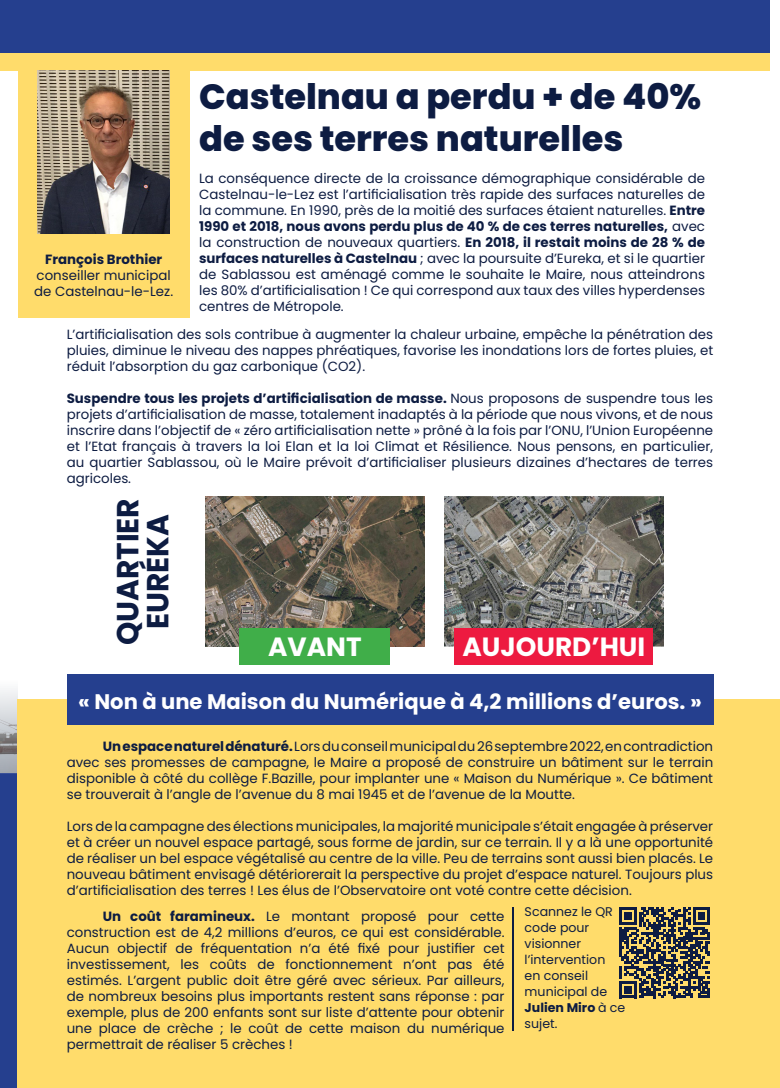
<style>
.page{position:relative;width:780px;height:1088px;background:#fff}
.page>*{position:absolute;margin:0;border:0;box-sizing:border-box;transform-origin:0 0}
.t1{font:800 35.12px/42.1px "Poppins";color:#0d1c42}
.t2{font:700 30.5px "Poppins";color:#0d1c42}
.t3{font:700 26.38px "Poppins";color:#fff}
.t4{font:700 21.12px "Poppins";color:#fff}
.t5{font:13.38px/16px "Poppins";color:#0d1c42;text-align:justify}
.t6{font:700 13.38px "Poppins";color:#0d1c42}
.t7{font:12.62px/16px "Poppins";color:#0d1c42}
.s1{font-weight:700}
</style>
<div class="page">
<div style="left:18px;top:53px;width:171px;height:264px;background:#ffdc6b"></div>
<div style="left:0;top:774px;width:18px;height:314px;background:#253f8e"></div>
<svg style="left:0;top:689px;width:18px;height:85px;background:#bbbbba"></svg>
<div style="left:0;top:0;width:769px;height:54px;background:#253f8e"></div>
<div style="left:0;top:53px;width:769px;height:17px;background:#ffdc6b"></div>
<div style="left:18px;top:699px;width:762px;height:389px;background:#ffdc6b"></div>
<img style="left:444px;top:497px;width:219px;height:150px">
<img style="left:205px;top:497px;width:220px;height:149px">
<div style="left:240px;top:628px;width:150px;height:37px;background:#40ae49"></div>
<div style="left:455px;top:628px;width:198px;height:37px;background:#ed1a40"></div>
<div style="left:67px;top:674px;width:646px;height:51px;background:#253f8e"></div>
<img style="left:37px;top:70px;width:133px;height:164px">
<svg style="left:619px;top:907px;width:91px;height:91px"></svg>
<hr style="left:512px;top:907px;width:1px;height:124px;background:#0d1c42">
<p class="t1" style="left:199px;top:76px;width:503px">Castelnau a perdu + de 40% de ses terres naturelles</p>
<p class="t5" style="left:199px;top:170px;width:507px">La conséquence directe de la croissance démographique considérable de Castelnau-le-Lez est l’artificialisation très rapide des surfaces naturelles de la commune. En 1990, près de la moitié des surfaces étaient naturelles. <span class="s1">Entre 1990 et 2018, nous avons perdu plus de 40 % de ces terres naturelles,</span> avec la construction de nouveaux quartiers. <span class="s1">En 2018, il restait moins de 28 % de surfaces naturelles à Castelnau</span> ; avec la poursuite d’Eureka, et si le quartier de Sablassou est aménagé comme le souhaite le Maire, nous atteindrons les 80% d’artificialisation ! Ce qui correspond aux taux des villes hyperdenses centres de Métropole.</p>
<p class="t6" style="left:45px;top:252px;width:119px">François Brothier</p>
<p class="t5" style="left:34px;top:268px;width:140px">conseiller municipal de Castelnau-le-Lez.</p>
<p class="t5" style="left:67px;top:326px;width:648px">L’artificialisation des sols contribue à augmenter la chaleur urbaine, empêche la pénétration des pluies, diminue le niveau des nappes phréatiques, favorise les inondations lors de fortes pluies, et réduit l’absorption du gaz carbonique (CO2).</p>
<p class="t5" style="left:67px;top:390px;width:648px"><span class="s1">Suspendre tous les projets d’artificialisation de masse.</span> Nous proposons de suspendre tous les projets d’artificialisation de masse, totalement inadaptés à la période que nous vivons, et de nous inscrire dans l’objectif de « zéro artificialisation nette » prôné à la fois par l’ONU, l’Union Européenne et l’Etat français à travers la loi Elan et la loi Climat et Résilience. Nous pensons, en particulier, au quartier Sablassou, où le Maire prévoit d’artificialiser plusieurs dizaines d’hectares de terres agricoles.</p>
<p class="t2" style="left:110px;top:645px;width:149px;rotate:-90deg">QUARTIER</p>
<p class="t2" style="left:140px;top:629px;width:116px;rotate:-90deg">EURÉKA</p>
<p class="t3" style="left:268px;top:631px;width:95px">AVANT</p>
<p class="t3" style="left:462px;top:632px;width:184px">AUJOURD’HUI</p>
<p class="t4" style="left:78px;top:690px;width:625px">« Non à une Maison du Numérique à 4,2 millions d’euros. »</p>
<p class="t5" style="left:67px;top:738px;width:648px;text-indent:36px"><span class="s1">Un espace naturel dénaturé.</span> Lors du conseil municipal du 26 septembre 2022, en contradiction avec ses promesses de campagne, le Maire a proposé de construire un bâtiment sur le terrain disponible à côté du collège F.Bazille, pour implanter une « Maison du Numérique ». Ce bâtiment se trouverait à l’angle de l’avenue du 8 mai 1945 et de l’avenue de la Moutte.</p>
<p class="t5" style="left:67px;top:818px;width:648px">Lors de la campagne des élections municipales, la majorité municipale s’était engagée à préserver et à créer un nouvel espace partagé, sous forme de jardin, sur ce terrain. Il y a là une opportunité de réaliser un bel espace végétalisé au centre de la ville. Peu de terrains sont aussi bien placés. Le nouveau bâtiment envisagé détériorerait la perspective du projet d’espace naturel. Toujours plus d’artificialisation des terres ! Les élus de l’Observatoire ont voté contre cette décision.</p>
<p class="t5" style="left:67px;top:908px;width:439px;text-indent:36px"><span class="s1">Un coût faramineux.</span> Le montant proposé pour cette construction est de 4,2 millions d’euros, ce qui est considérable.<br>Aucun objectif de fréquentation n’a été fixé pour justifier cet investissement, les coûts de fonctionnement n’ont pas été estimés. L’argent public doit être géré avec sérieux. Par ailleurs, de nombreux besoins plus importants restent sans réponse : par exemple, plus de 200 enfants sont sur liste d’attente pour obtenir une place de crèche ; le coût de cette maison du numérique permettrait de réaliser 5 crèches !</p>
<p class="t7" style="left:524px;top:904px;width:90px">Scannez le QR</p>
<p class="t7" style="left:524px;top:920px;width:66px">code pour visionner</p>
<p class="t7" style="left:524px;top:952px;width:102px">l’intervention<br>en conseil municipal de<br><span class="s1">Julien Miro</span> à ce sujet.</p>
</div>
